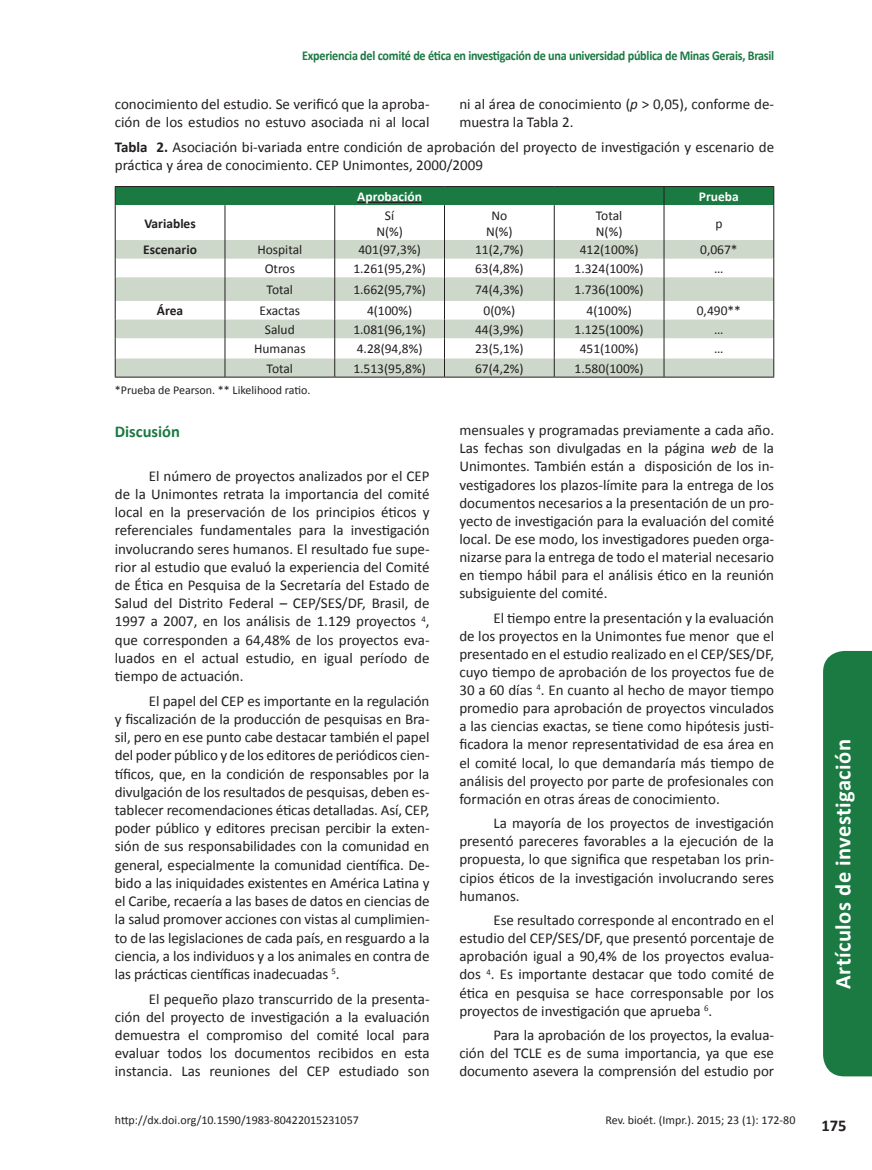
<style>
.page{position:relative;width:872px;height:1170px;background:#fff}
.page>*{position:absolute;margin:0;border:0;box-sizing:border-box;transform-origin:0 0}
.t1{font:700 22.5px "Calibri";letter-spacing:.02em;color:#fff}
.Subtitulo{font:700 16.5px "Calibri";color:#1b7942}
.t2{font:700 16.5px "Calibri";color:#231f20}
.Texto{font:15px/18.1px "Calibri";color:#231f20;text-align:justify}
.t3{font:13.5px "Calibri";color:#231f20}
.t4{font:700 13.5px "Calibri";letter-spacing:-.02em;color:#1b7942;scale:.9 1}
.t5{font:700 13.5px "Calibri";color:#231f20}
.t6{font:700 13.5px "Calibri";color:#fff}
.Fonte{font:12px "Calibri";color:#231f20}
.s1{font-style:italic}
.s2{font-weight:700}
</style>
<div class="page">
<svg style="left:116px;top:240px;width:657px;height:137px;fill:#cdd8ca"></svg>
<div style="left:115px;top:186px;width:659px;height:19px;background:#1b7942"></div>
<hr style="left:115px;top:205px;width:1px;height:35px;background:#231f20">
<hr style="left:225px;top:205px;width:1px;height:35px;background:#231f20">
<hr style="left:334px;top:205px;width:1px;height:35px;background:#231f20">
<hr style="left:444px;top:205px;width:1px;height:35px;background:#231f20">
<hr style="left:554px;top:205px;width:1px;height:35px;background:#231f20">
<hr style="left:663px;top:205px;width:1px;height:35px;background:#231f20">
<hr style="left:773px;top:205px;width:1px;height:35px;background:#231f20">
<svg style="left:115px;top:240px;width:1px;height:137px"></svg>
<svg style="left:225px;top:240px;width:1px;height:137px"></svg>
<svg style="left:334px;top:240px;width:1px;height:137px"></svg>
<svg style="left:444px;top:240px;width:1px;height:137px"></svg>
<svg style="left:554px;top:240px;width:1px;height:137px"></svg>
<svg style="left:663px;top:240px;width:1px;height:137px"></svg>
<svg style="left:773px;top:240px;width:1px;height:137px"></svg>
<hr style="left:115px;top:377px;width:110px;height:1px;background:#231f20">
<hr style="left:225px;top:377px;width:110px;height:1px;background:#231f20">
<hr style="left:335px;top:377px;width:109px;height:1px;background:#231f20">
<hr style="left:444px;top:377px;width:110px;height:1px;background:#231f20">
<hr style="left:554px;top:377px;width:110px;height:1px;background:#231f20">
<hr style="left:664px;top:377px;width:110px;height:1px;background:#231f20">
<hr style="left:357px;top:202px;width:65px;height:1px;background:#231f20">
<div style="left:823px;top:651px;width:49px;height:425px;background:#1b7942"></div>
<p class="t4" style="left:302px;top:47px;width:526px">Experiencia del comité de ética en investigación de una universidad pública de Minas Gerais, Brasil</p>
<p class="Texto" style="left:115px;top:95px;width:316px">conocimiento del estudio. Se verificó que la aproba&shy;ción de los estudios no estuvo asociada ni al local</p>
<p class="Texto" style="left:459px;top:95px;width:316px">ni al área de conocimiento (<span class="s1">p</span> &gt; 0,05), conforme de&shy;muestra la Tabla 2.</p>
<p class="Texto" style="left:115px;top:137px;width:661px"><span class="s2">Tabla 2.</span> Asociación bi-variada entre condición de aprobación del proyecto de investigación y escenario de práctica y área de conocimiento. CEP Unimontes, 2000/2009</p>
<p class="t6" style="left:357px;top:188px;width:66px">Aprobación</p>
<p class="t6" style="left:699px;top:188px;width:41px">Prueba</p>
<p class="t5" style="left:144px;top:214px;width:53px">Variables</p>
<p class="t3" style="left:385px;top:206px;width:11px">Sí</p>
<p class="t3" style="left:376px;top:223px;width:28px">N(%)</p>
<p class="t3" style="left:596px;top:206px;width:28px">Total</p>
<p class="t3" style="left:596px;top:223px;width:28px">N(%)</p>
<p class="t3" style="left:491px;top:206px;width:17px">No</p>
<p class="t3" style="left:486px;top:223px;width:28px">N(%)</p>
<p class="t3" style="left:715px;top:215px;width:9px">p</p>
<p class="t5" style="left:143px;top:241px;width:55px">Escenario</p>
<p class="t3" style="left:257px;top:241px;width:46px">Hospital</p>
<p class="t3" style="left:358px;top:241px;width:64px">401(97,3%)</p>
<p class="t3" style="left:475px;top:241px;width:50px">11(2,7%)</p>
<p class="t3" style="left:579px;top:241px;width:60px">412(100%)</p>
<p class="t3" style="left:700px;top:241px;width:39px">0,067*</p>
<p class="t3" style="left:265px;top:260px;width:32px">Otros</p>
<p class="t3" style="left:353px;top:260px;width:74px">1.261(95,2%)</p>
<p class="t3" style="left:475px;top:260px;width:50px">63(4,8%)</p>
<p class="t3" style="left:574px;top:260px;width:71px">1.324(100%)</p>
<p class="t3" style="left:714px;top:260px;width:11px">…</p>
<p class="t3" style="left:267px;top:281px;width:28px">Total</p>
<p class="t3" style="left:353px;top:281px;width:74px">1.662(95,7%)</p>
<p class="t3" style="left:475px;top:281px;width:50px">74(4,3%)</p>
<p class="t3" style="left:574px;top:281px;width:71px">1.736(100%)</p>
<p class="t5" style="left:157px;top:302px;width:28px">Área</p>
<p class="t3" style="left:260px;top:302px;width:42px">Exactas</p>
<p class="t3" style="left:367px;top:302px;width:47px">4(100%)</p>
<p class="t3" style="left:483px;top:302px;width:33px">0(0%)</p>
<p class="t3" style="left:586px;top:302px;width:47px">4(100%)</p>
<p class="t3" style="left:697px;top:302px;width:46px">0,490**</p>
<p class="t3" style="left:265px;top:321px;width:31px">Salud</p>
<p class="t3" style="left:353px;top:321px;width:74px">1.081(96,1%)</p>
<p class="t3" style="left:475px;top:321px;width:50px">44(3,9%)</p>
<p class="t3" style="left:574px;top:321px;width:71px">1.125(100%)</p>
<p class="t3" style="left:714px;top:321px;width:11px">…</p>
<p class="t3" style="left:254px;top:340px;width:53px">Humanas</p>
<p class="t3" style="left:357px;top:340px;width:67px">4.28(94,8%)</p>
<p class="t3" style="left:475px;top:340px;width:50px">23(5,1%)</p>
<p class="t3" style="left:579px;top:340px;width:60px">451(100%)</p>
<p class="t3" style="left:714px;top:340px;width:11px">…</p>
<p class="t3" style="left:267px;top:360px;width:28px">Total</p>
<p class="t3" style="left:353px;top:360px;width:74px">1.513(95,8%)</p>
<p class="t3" style="left:475px;top:360px;width:50px">67(4,2%)</p>
<p class="t3" style="left:574px;top:360px;width:71px">1.580(100%)</p>
<p class="Fonte" style="left:115px;top:382px;width:197px">*Prueba de Pearson. ** Likelihood ratio.</p>
<p class="Subtitulo" style="left:115px;top:421px;width:67px">Discusión</p>
<p class="Texto" style="left:115px;top:466px;width:316px;text-indent:34px">El número de proyectos analizados por el CEP de la Unimontes retrata la importancia del comité local en la preservación de los principios éticos y referenciales fundamentales para la investigación involucrando seres humanos. El resultado fue supe&shy;rior al estudio que evaluó la experiencia del Comité de Ética en Pesquisa de la Secretaría del Estado de Salud del Distrito Federal – CEP/SES/DF, Brasil, de 1997 a 2007, en los análisis de 1.129 proyectos <sup>4</sup>, que corresponden a 64,48% de los proyectos eva&shy;luados en el actual estudio, en igual período de tiempo de actuación.</p>
<p class="Texto" style="left:115px;top:691px;width:316px;text-indent:34px">El papel del CEP es importante en la regulación y fiscalización de la producción de pesquisas en Bra&shy;sil, pero en ese punto cabe destacar también el papel del poder público y de los editores de periódicos cien&shy;tíficos, que, en la condición de responsables por la divulgación de los resultados de pesquisas, deben es&shy;tablecer recomendaciones éticas detalladas. Así, CEP, poder público y editores precisan percibir la exten&shy;sión de sus responsabilidades con la comunidad en general, especialmente la comunidad científica. De&shy;bido a las iniquidades existentes en América Latina y el Caribe, recaería a las bases de datos en ciencias de la salud promover acciones con vistas al cumplimien&shy;to de las legislaciones de cada país, en resguardo a la ciencia, a los individuos y a los animales en contra de las prácticas científicas inadecuadas <sup>5</sup>.</p>
<p class="Texto" style="left:115px;top:989px;width:316px;text-indent:34px">El pequeño plazo transcurrido de la presenta&shy;ción del proyecto de investigación a la evaluación demuestra el compromiso del comité local para evaluar todos los documentos recibidos en esta instancia. Las reuniones del CEP estudiado son</p>
<p class="Texto" style="left:459px;top:421px;width:316px">mensuales y programadas previamente a cada año.<br>Las fechas son divulgadas en la página <span class="s1">web</span> de la Unimontes. También están a disposición de los in&shy;vestigadores los plazos-límite para la entrega de los documentos necesarios a la presentación de un pro&shy;yecto de investigación para la evaluación del comité local. De ese modo, los investigadores pueden orga&shy;nizarse para la entrega de todo el material necesario en tiempo hábil para el análisis ético en la reunión subsiguiente del comité.</p>
<p class="Texto" style="left:459px;top:608px;width:316px;text-indent:34px">El tiempo entre la presentación y la evaluación de los proyectos en la Unimontes fue menor que el presentado en el estudio realizado en el CEP/SES/DF, cuyo tiempo de aprobación de los proyectos fue de 30 a 60 días <sup>4</sup>. En cuanto al hecho de mayor tiempo promedio para aprobación de proyectos vinculados a las ciencias exactas, se tiene como hipótesis justi&shy;ficadora la menor representatividad de esa área en el comité local, lo que demandaría más tiempo de análisis del proyecto por parte de profesionales con formación en otras áreas de conocimiento.</p>
<p class="Texto" style="left:459px;top:814px;width:316px;text-indent:34px">La mayoría de los proyectos de investigación presentó pareceres favorables a la ejecución de la propuesta, lo que significa que respetaban los prin&shy;cipios éticos de la investigación involucrando seres humanos.</p>
<p class="Texto" style="left:459px;top:911px;width:316px;text-indent:34px">Ese resultado corresponde al encontrado en el estudio del CEP/SES/DF, que presentó porcentaje de aprobación igual a 90,4% de los proyectos evalua&shy;dos <sup>4</sup>. Es importante destacar que todo comité de ética en pesquisa se hace corresponsable por los proyectos de investigación que aprueba <sup>6</sup>.</p>
<p class="Texto" style="left:459px;top:1026px;width:316px;text-indent:34px">Para la aprobación de los proyectos, la evalua&shy;ción del TCLE es de suma importancia, ya que ese documento asevera la comprensión del estudio por</p>
<p class="Fonte" style="left:115px;top:1112px;width:245px">http://dx.doi.org/10.1590/1983-80422015231057</p>
<p class="Fonte" style="left:605px;top:1112px;width:191px">Rev. bioét. (Impr.). 2015; 23 (1): 172-80</p>
<h1 class="t1" style="left:828px;top:988px;width:251px;rotate:-90deg">Artículos de investigación</h1>
<p class="t2" style="left:821px;top:1115px;width:27px">175</p>
</div>
